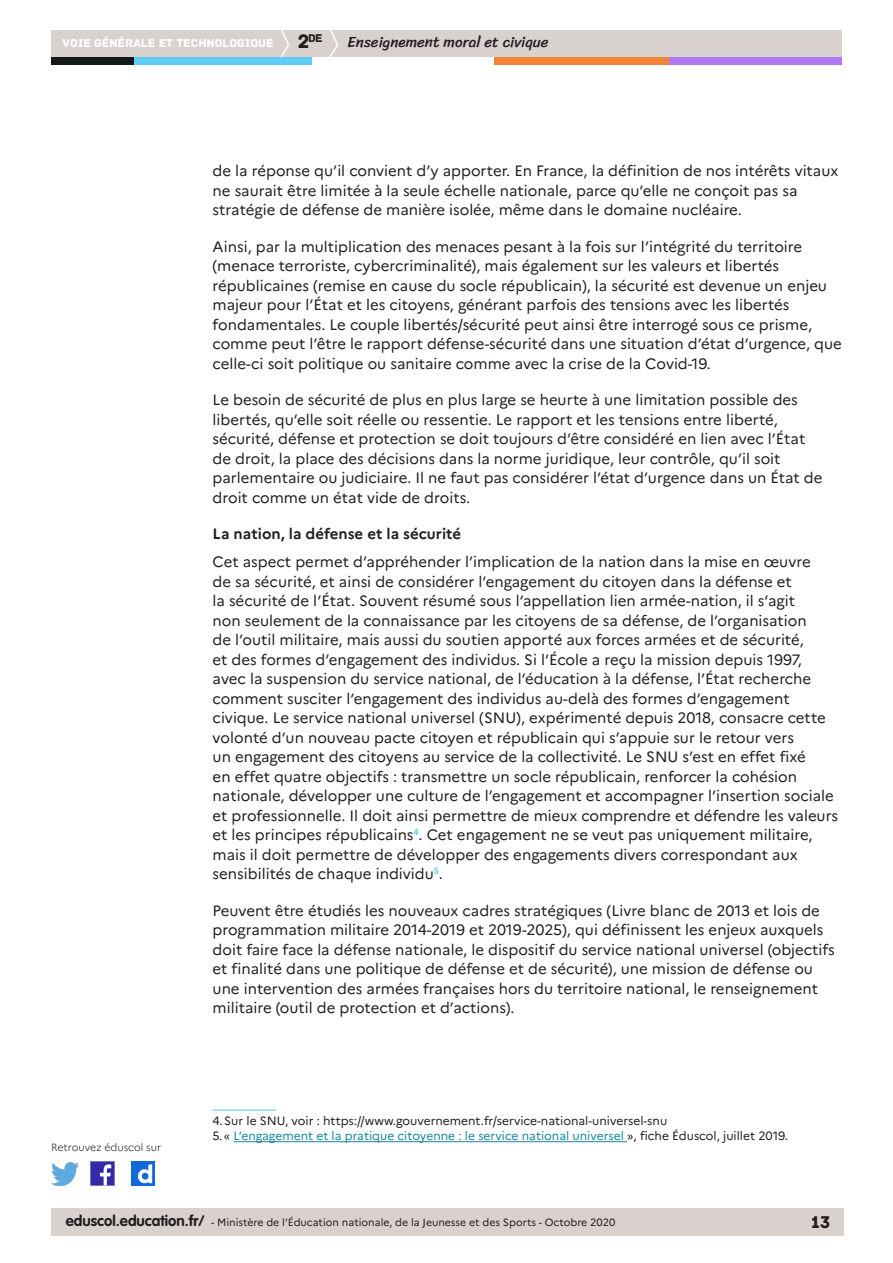
<style>
.page{position:relative;width:893px;height:1263px;background:#fff}
.page>*{position:absolute;margin:0;border:0;box-sizing:border-box;transform-origin:0 0}
.t1{font:18px "Archive";color:#231f20}
.Texte_courant{font:15px/19.5px "Marianne";color:#231f20}
._04_titre_4{font:700 15px "Marianne";color:#231f20}
.t2{font:15px "Sriracha";color:#231f20}
._11_note_bas_de_page{font:12px "Marianne";color:#16879f}
._11_note_bas_de_page-2{font:12px "Marianne";color:#231f20}
.t3{font:12px "Archive";color:#fff}
.t4{font:11.85px "Archive";color:#231f20}
.t5{font:10.5px "Marianne";color:#231f20}
.t6{font:300 10.5px "Marianne";color:#231f20}
.s1{font-size:20.4px}
.s2{color:#231f20}
.s3{font-family:"VAG Rounded Std";font-weight:700;font-size:15px}
</style>
<div class="page">
<div style="left:51px;top:1209px;width:792px;height:27px;background:#d8d1ce"></div>
<img style="left:91px;top:1162px;width:23px;height:23px">
<img style="left:51px;top:1163px;width:28px;height:22px">
<img style="left:132px;top:1162px;width:22px;height:23px">
<div style="left:51px;top:30px;width:791px;height:27px;background:#d8d1ce"></div>
<svg style="left:280px;top:30px;width:10px;height:27px"></svg>
<svg style="left:329px;top:30px;width:9px;height:27px"></svg>
<div style="left:133px;top:57px;width:179px;height:8px;background:#5fcdf5"></div>
<div style="left:51px;top:57px;width:82px;height:8px;background:#141a1c"></div>
<div style="left:667px;top:57px;width:175px;height:8px;background:#b078f2"></div>
<div style="left:494px;top:57px;width:175px;height:8px;background:#f48437"></div>
<hr style="left:213px;top:1109px;width:63px;height:2px;background:#5fcdf5">
<hr style="left:233px;top:1141px;width:394px;height:1px;background:#16879f">
<p class="t4" style="left:298px;top:31px;width:27px"><span class="s1">2</span>de</p>
<p class="t3" style="left:63px;top:36px;width:212px">VOIE GÉNÉRALE ET TECHNOLOGIQUE</p>
<p class="t2" style="left:348px;top:33px;width:202px">Enseignement moral et civique</p>
<p class="t6" style="left:51px;top:1141px;width:112px">Retrouvez éduscol sur</p>
<p class="Texte_courant" style="left:213px;top:161px;width:627px">de la réponse qu’il convient d’y apporter. En France, la définition de nos intérêts vitaux ne saurait être limitée à la seule échelle nationale, parce qu’elle ne conçoit pas sa stratégie de défense de manière isolée, même dans le domaine nucléaire.</p>
<p class="Texte_courant" style="left:213px;top:236px;width:631px">Ainsi, par la multiplication des menaces pesant à la fois sur l’intégrité du territoire (menace terroriste, cybercriminalité), mais également sur les valeurs et libertés républicaines (remise en cause du socle républicain), la sécurité est devenue un enjeu majeur pour l’État et les citoyens, générant parfois des tensions avec les libertés fondamentales. Le couple libertés/sécurité peut ainsi être interrogé sous ce prisme, comme peut l’être le rapport défense-sécurité dans une situation d’état d’urgence, que celle-ci soit politique ou sanitaire comme avec la crise de la Covid-19.</p>
<p class="Texte_courant" style="left:213px;top:390px;width:611px">Le besoin de sécurité de plus en plus large se heurte à une limitation possible des libertés, qu’elle soit réelle ou ressentie. Le rapport et les tensions entre liberté, sécurité, défense et protection se doit toujours d’être considéré en lien avec l’État de droit, la place des décisions dans la norme juridique, leur contrôle, qu’il soit parlementaire ou judiciaire. Il ne faut pas considérer l’état d’urgence dans un État de droit comme un état vide de droits.</p>
<p class="_04_titre_4" style="left:213px;top:525px;width:250px">La nation, la défense et la sécurité</p>
<p class="Texte_courant" style="left:213px;top:552px;width:627px">Cet aspect permet d’appréhender l’implication de la nation dans la mise en œuvre<br>de sa sécurité, et ainsi de considérer l’engagement du citoyen dans la défense et<br>la sécurité de l’État. Souvent résumé sous l’appellation lien armée-nation, il s’agit<br>non seulement de la connaissance par les citoyens de sa défense, de l’organisation<br>de l’outil militaire, mais aussi du soutien apporté aux forces armées et de sécurité,<br>et des formes d’engagement des individus. Si l’École a reçu la mission depuis 1997, avec la suspension du service national, de l’éducation à la défense, l’État recherche comment susciter l’engagement des individus au-delà des formes d’engagement civique. Le service national universel (SNU), expérimenté depuis 2018, consacre cette volonté d’un nouveau pacte citoyen et républicain qui s’appuie sur le retour vers<br>un engagement des citoyens au service de la collectivité. Le SNU s’est en effet fixé<br>en effet quatre objectifs : transmettre un socle républicain, renforcer la cohésion nationale, développer une culture de l’engagement et accompagner l’insertion sociale et professionnelle. Il doit ainsi permettre de mieux comprendre et défendre les valeurs et les principes républicains<sup>4</sup>. Cet engagement ne se veut pas uniquement militaire, mais il doit permettre de développer des engagements divers correspondant aux sensibilités de chaque individu<sup>5</sup>.</p>
<p class="Texte_courant" style="left:213px;top:900px;width:624px">Peuvent être étudiés les nouveaux cadres stratégiques (Livre blanc de 2013 et lois de programmation militaire 2014-2019 et 2019-2025), qui définissent les enjeux auxquels doit faire face la défense nationale, le dispositif du service national universel (objectifs et finalité dans une politique de défense et de sécurité), une mission de défense ou une intervention des armées françaises hors du territoire national, le renseignement militaire (outil de protection et d’actions).</p>
<p class="_11_note_bas_de_page-2" style="left:213px;top:1113px;width:456px">4. Sur le SNU, voir : https://www.gouvernement.fr/service-national-universel-snu</p>
<p class="_11_note_bas_de_page" style="left:213px;top:1128px;width:577px"><span class="s2">5. «</span> L’engagement et la pratique citoyenne : le service national universel <span class="s2">», fiche Éduscol, juillet 2019.</span></p>
<p class="t5" style="left:66px;top:1216px;width:551px"><span class="s3">eduscol.education.fr/</span> - Ministère de l’Éducation nationale, de la Jeunesse et des Sports - Octobre 2020</p>
<p class="t1" style="left:811px;top:1211px;width:20px">13</p>
</div>
